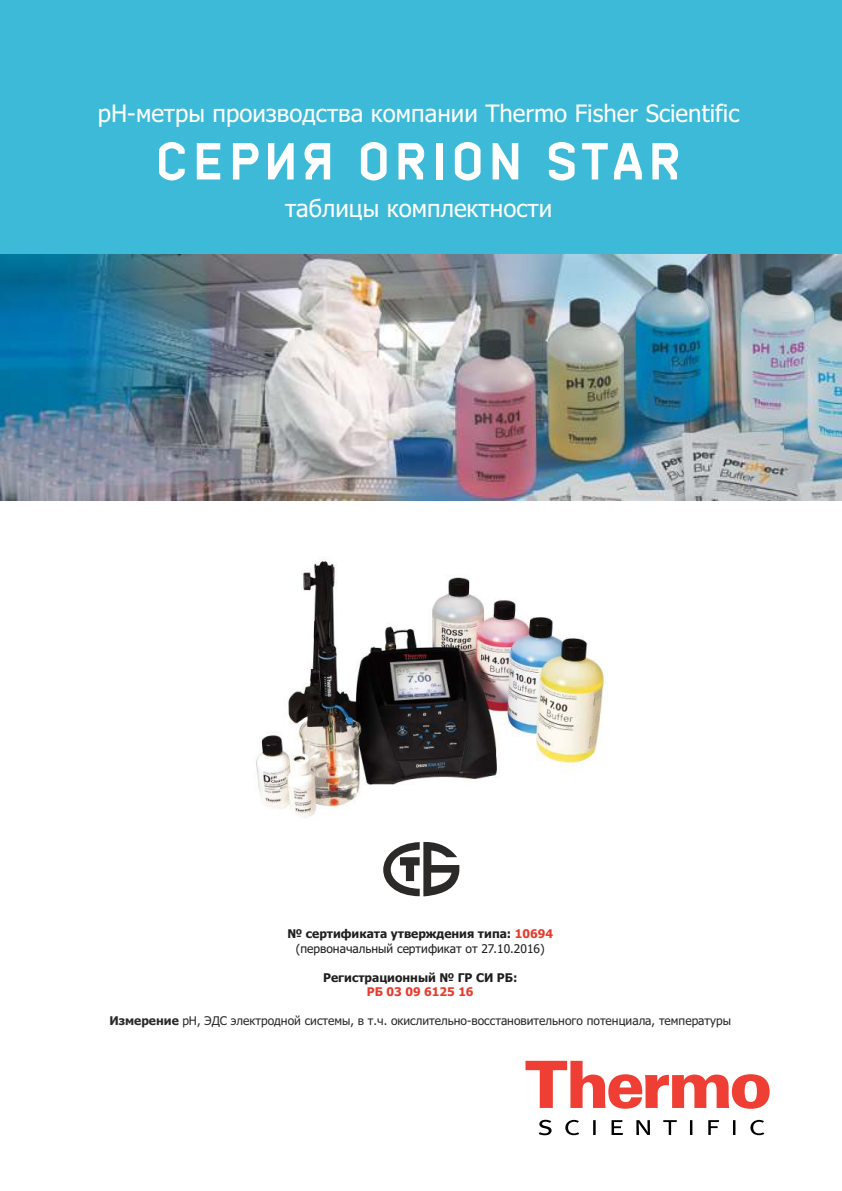
<style>
.page{position:relative;width:842px;height:1191px;background:#fff}
.page>*{position:absolute;margin:0;border:0;box-sizing:border-box;transform-origin:0 0}
.t1{font:70px "Far Cry 4";color:#fefefe}
.t2{font:24px "Tahoma";color:#fefefe}
.t3{font:12px "Tahoma";color:#2b2a29}
.t4{font:12px/14.5px "Tahoma";color:#201f20;text-align:center}
.t5{font:700 12px "Tahoma";color:#201f20}
.t6{font:700 12px "Tahoma";color:#e63c2f}
.s1{font-weight:700}
.s2{font-weight:700;color:#e63c2f}
</style>
<div class="page">
<div style="left:0;top:0;width:842px;height:255px;background:#3ebad9"></div>
<svg style="left:383px;top:842px;width:76px;height:54px"></svg>
<svg style="left:525px;top:1060px;width:245px;height:48px"></svg>
<svg style="left:539px;top:1119px;width:225px;height:16px"></svg>
<img style="left:0;top:254px;width:842px;height:246px">
<img style="left:256px;top:559px;width:352px;height:259px">
<h2 class="t2" style="left:98px;top:103px;width:643px">pH-метры производства компании Thermo Fisher Scientific</h2>
<h1 class="t1" style="left:153px;top:127px;width:532px">Серия Orion Star</h1>
<h2 class="t2" style="left:285px;top:198px;width:269px">таблицы комплектности</h2>
<p class="t4" style="left:288px;top:927px;width:267px"><span class="s1">№ сертификата утверждения типа:</span> <span class="s2">10694 </span>(первоначальный сертификат от 27.10.2016)</p>
<p class="t5" style="left:323px;top:972px;width:196px">Регистрационный № ГР СИ РБ:</p>
<p class="t6" style="left:367px;top:987px;width:108px">РБ 03 09 6125 16</p>
<p class="t3" style="left:110px;top:1016px;width:623px"><span class="s1">Измерение</span> рН, ЭДС электродной системы, в т.ч. окислительно-восстановительного потенциала, температуры</p>
</div>
